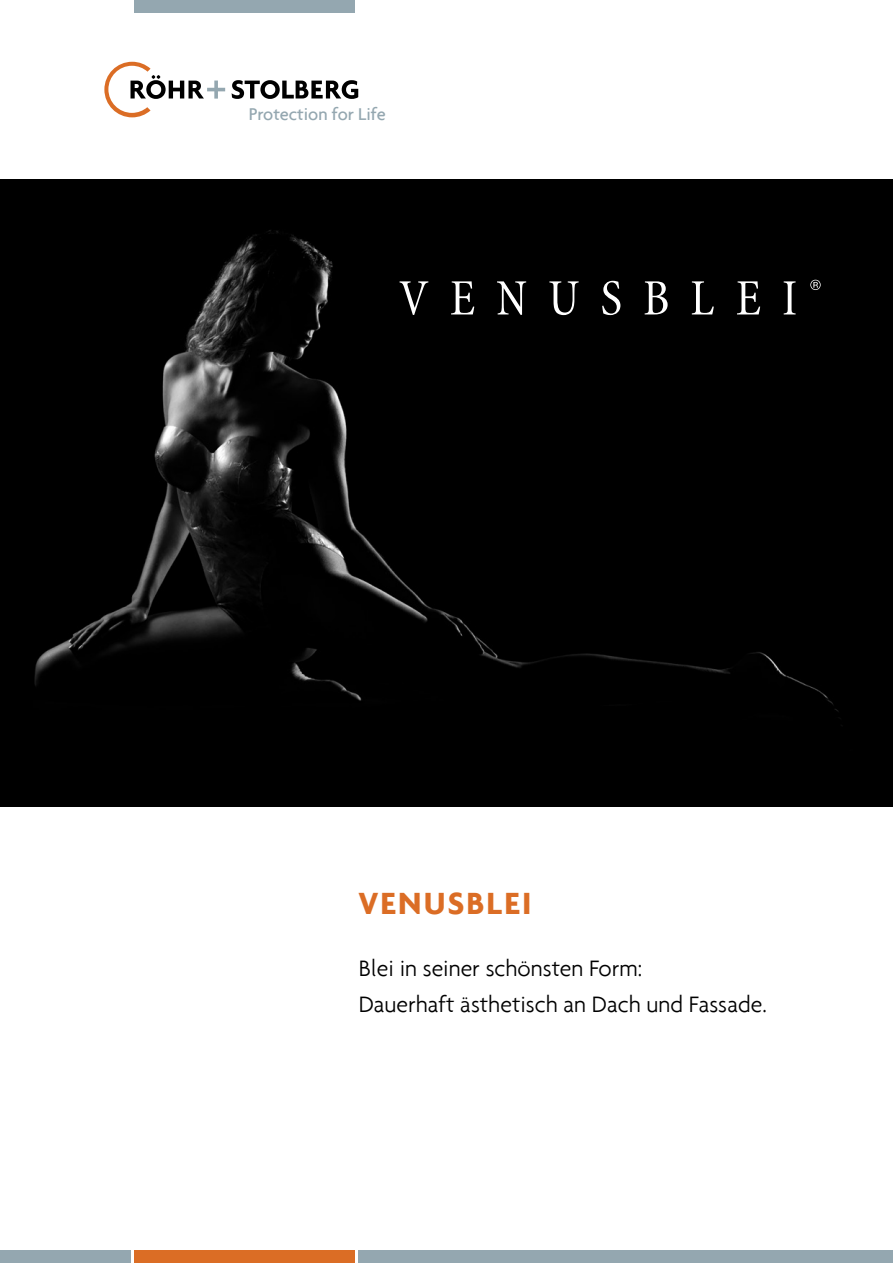
<style>
.page{position:relative;width:893px;height:1263px;background:#fff}
.page>*{position:absolute;margin:0;border:0;box-sizing:border-box;transform-origin:0 0}
.t1{font:700 33px "Agenda";letter-spacing:.065em;color:#db6d25}
.t2{font:300 24px "Agenda";color:#000}
.t3{font:500 18.3px "Agenda";color:#94a7b0}
</style>
<div class="page">
<div style="left:134px;top:1250px;width:221px;height:13px;background:#db6d25"></div>
<div style="left:134px;top:0;width:221px;height:13px;background:#94a7b0"></div>
<div style="left:0;top:1250px;width:131px;height:13px;background:#94a7b0"></div>
<div style="left:359px;top:1250px;width:534px;height:13px;background:#94a7b0"></div>
<div style="left:0;top:179px;width:893px;height:627px;background:#000"></div>
<svg style="left:104px;top:62px;width:121px;height:55px"></svg>
<svg style="left:232px;top:80px;width:126px;height:19px"></svg>
<svg style="left:400px;top:281px;width:28px;height:34px"></svg>
<svg style="left:451px;top:281px;width:23px;height:33px"></svg>
<svg style="left:497px;top:281px;width:29px;height:34px"></svg>
<svg style="left:549px;top:281px;width:30px;height:34px"></svg>
<svg style="left:602px;top:281px;width:18px;height:34px"></svg>
<svg style="left:645px;top:281px;width:23px;height:33px"></svg>
<svg style="left:692px;top:281px;width:22px;height:33px"></svg>
<svg style="left:737px;top:281px;width:23px;height:33px"></svg>
<svg style="left:784px;top:281px;width:12px;height:33px"></svg>
<svg style="left:810px;top:280px;width:11px;height:10px"></svg>
<p class="t3" style="left:249px;top:102px;width:138px">Protection for Life</p>
<p class="t1" style="left:359px;top:883px;width:174px">VENUSBLEI</p>
<p class="t2" style="left:359px;top:954px;width:285px">Blei in seiner schönsten Form:</p>
<p class="t2" style="left:359px;top:990px;width:410px">Dauerhaft ästhetisch an Dach und Fassade.</p>
</div>
